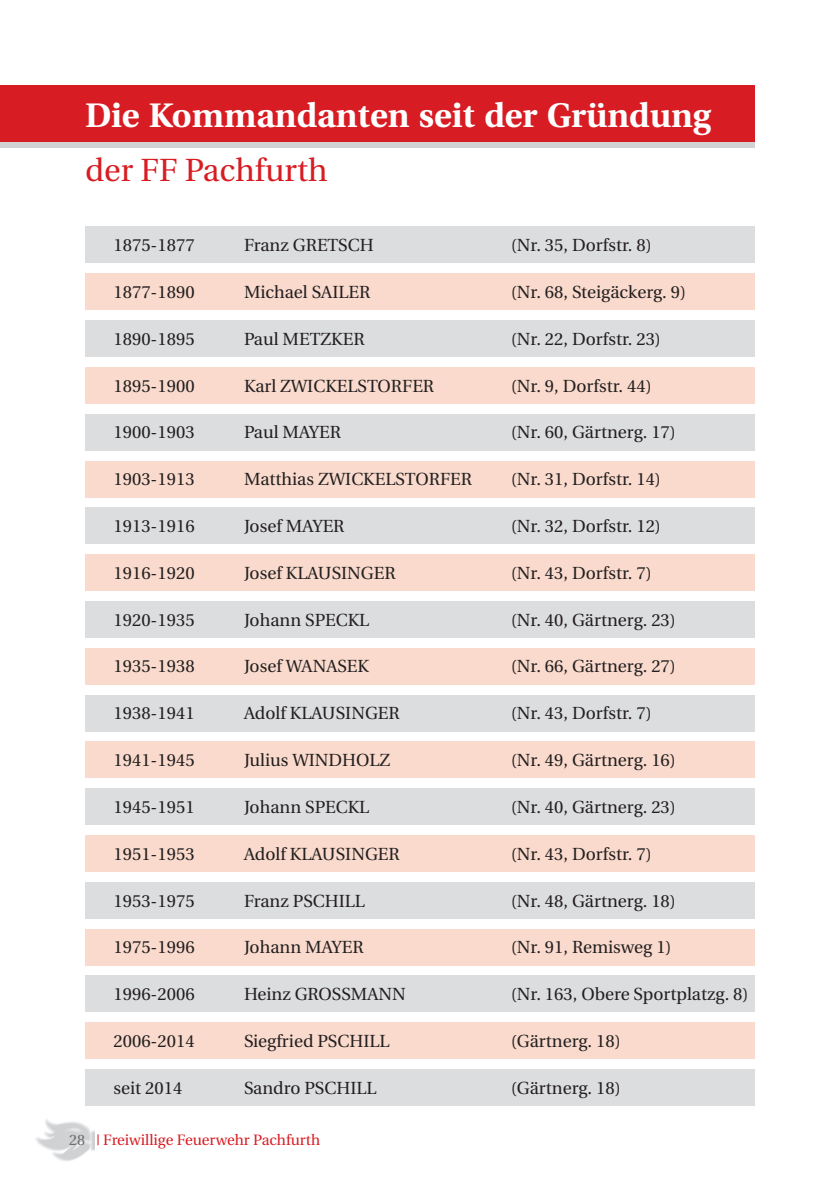
<style>
.page{position:relative;width:840px;height:1191px;background:#fff}
.page>*{position:absolute;margin:0;border:0;box-sizing:border-box;transform-origin:0 0}
.t1{font:700 34px "Utopia";color:#fff}
.t2{font:32px "Utopia";color:#d81c23}
.t3{font:17.6px "Utopia";color:#231f20}
.t4{font:15px "Utopia";color:#d81c23}
.s1{color:#6c6d70}
</style>
<div class="page">
<div style="left:85px;top:1069px;width:669px;height:37px;background:#dcdddf"></div>
<div style="left:85px;top:226px;width:669px;height:37px;background:#dcdddf"></div>
<div style="left:85px;top:273px;width:669px;height:37px;background:#f9dacc"></div>
<div style="left:85px;top:367px;width:669px;height:37px;background:#f9dacc"></div>
<div style="left:85px;top:460px;width:669px;height:37px;background:#f9dacc"></div>
<div style="left:85px;top:554px;width:669px;height:37px;background:#f9dacc"></div>
<div style="left:85px;top:648px;width:669px;height:36px;background:#f9dacc"></div>
<div style="left:85px;top:741px;width:669px;height:37px;background:#f9dacc"></div>
<div style="left:85px;top:835px;width:669px;height:37px;background:#f9dacc"></div>
<div style="left:85px;top:928px;width:669px;height:37px;background:#f9dacc"></div>
<div style="left:85px;top:1022px;width:669px;height:37px;background:#f9dacc"></div>
<div style="left:85px;top:320px;width:669px;height:37px;background:#dcdddf"></div>
<div style="left:85px;top:414px;width:669px;height:36px;background:#dcdddf"></div>
<div style="left:85px;top:507px;width:669px;height:37px;background:#dcdddf"></div>
<div style="left:85px;top:601px;width:669px;height:37px;background:#dcdddf"></div>
<div style="left:85px;top:694px;width:669px;height:37px;background:#dcdddf"></div>
<div style="left:85px;top:788px;width:669px;height:37px;background:#dcdddf"></div>
<div style="left:85px;top:882px;width:669px;height:36px;background:#dcdddf"></div>
<div style="left:85px;top:975px;width:669px;height:37px;background:#dcdddf"></div>
<img style="left:36px;top:1119px;width:59px;height:42px">
<div style="left:0;top:85px;width:754px;height:62px;background:#d1d2d4"></div>
<div style="left:0;top:85px;width:754px;height:57px;background:#d81c23"></div>
<hr style="left:839px;top:85px;width:1px;height:62px;background:#d1d2d4">
<hr style="left:839px;top:85px;width:1px;height:57px;background:#d81c23">
<h1 class="t1" style="left:85px;top:102px;width:627px">Die Kommandanten seit der Gründung</h1>
<h2 class="t2" style="left:85px;top:157px;width:244px">der FF Pachfurth</h2>
<p class="t3" style="left:113px;top:238px;width:83px">1875-1877</p>
<p class="t3" style="left:244px;top:238px;width:131px">Franz GRETSCH</p>
<p class="t3" style="left:510px;top:238px;width:142px">(Nr. 35, Dorfstr. 8)</p>
<p class="t3" style="left:113px;top:285px;width:83px">1877-1890</p>
<p class="t3" style="left:244px;top:285px;width:128px">Michael SAILER</p>
<p class="t3" style="left:510px;top:285px;width:177px">(Nr. 68, Steigäckerg. 9)</p>
<p class="t3" style="left:113px;top:332px;width:83px">1890-1895</p>
<p class="t3" style="left:244px;top:332px;width:122px">Paul METZKER</p>
<p class="t3" style="left:510px;top:332px;width:152px">(Nr. 22, Dorfstr. 23)</p>
<p class="t3" style="left:113px;top:378px;width:83px">1895-1900</p>
<p class="t3" style="left:244px;top:378px;width:191px">Karl ZWICKELSTORFER</p>
<p class="t3" style="left:510px;top:378px;width:142px">(Nr. 9, Dorfstr. 44)</p>
<p class="t3" style="left:113px;top:425px;width:83px">1900-1903</p>
<p class="t3" style="left:244px;top:425px;width:99px">Paul MAYER</p>
<p class="t3" style="left:510px;top:425px;width:167px">(Nr. 60, Gärtnerg. 17)</p>
<p class="t3" style="left:113px;top:472px;width:83px">1903-1913</p>
<p class="t3" style="left:244px;top:472px;width:229px">Matthias ZWICKELSTORFER</p>
<p class="t3" style="left:510px;top:472px;width:152px">(Nr. 31, Dorfstr. 14)</p>
<p class="t3" style="left:113px;top:519px;width:83px">1913-1916</p>
<p class="t3" style="left:244px;top:519px;width:102px">Josef MAYER</p>
<p class="t3" style="left:510px;top:519px;width:152px">(Nr. 32, Dorfstr. 12)</p>
<p class="t3" style="left:113px;top:566px;width:83px">1916-1920</p>
<p class="t3" style="left:244px;top:566px;width:153px">Josef KLAUSINGER</p>
<p class="t3" style="left:510px;top:566px;width:142px">(Nr. 43, Dorfstr. 7)</p>
<p class="t3" style="left:113px;top:612px;width:83px">1920-1935</p>
<p class="t3" style="left:244px;top:612px;width:126px">Johann SPECKL</p>
<p class="t3" style="left:510px;top:612px;width:167px">(Nr. 40, Gärtnerg. 23)</p>
<p class="t3" style="left:113px;top:659px;width:83px">1935-1938</p>
<p class="t3" style="left:244px;top:659px;width:126px">Josef WANASEK</p>
<p class="t3" style="left:510px;top:659px;width:167px">(Nr. 66, Gärtnerg. 27)</p>
<p class="t3" style="left:113px;top:706px;width:83px">1938-1941</p>
<p class="t3" style="left:244px;top:706px;width:157px">Adolf KLAUSINGER</p>
<p class="t3" style="left:510px;top:706px;width:142px">(Nr. 43, Dorfstr. 7)</p>
<p class="t3" style="left:113px;top:753px;width:83px">1941-1945</p>
<p class="t3" style="left:244px;top:753px;width:148px">Julius WINDHOLZ</p>
<p class="t3" style="left:510px;top:753px;width:167px">(Nr. 49, Gärtnerg. 16)</p>
<p class="t3" style="left:113px;top:800px;width:83px">1945-1951</p>
<p class="t3" style="left:244px;top:800px;width:126px">Johann SPECKL</p>
<p class="t3" style="left:510px;top:800px;width:167px">(Nr. 40, Gärtnerg. 23)</p>
<p class="t3" style="left:113px;top:846px;width:83px">1951-1953</p>
<p class="t3" style="left:244px;top:846px;width:157px">Adolf KLAUSINGER</p>
<p class="t3" style="left:510px;top:846px;width:142px">(Nr. 43, Dorfstr. 7)</p>
<p class="t3" style="left:113px;top:893px;width:83px">1953-1975</p>
<p class="t3" style="left:244px;top:893px;width:122px">Franz PSCHILL</p>
<p class="t3" style="left:510px;top:893px;width:167px">(Nr. 48, Gärtnerg. 18)</p>
<p class="t3" style="left:113px;top:940px;width:83px">1975-1996</p>
<p class="t3" style="left:244px;top:940px;width:121px">Johann MAYER</p>
<p class="t3" style="left:510px;top:940px;width:162px">(Nr. 91, Remisweg 1)</p>
<p class="t3" style="left:113px;top:987px;width:83px">1996-2006</p>
<p class="t3" style="left:244px;top:987px;width:163px">Heinz GROSSMANN</p>
<p class="t3" style="left:510px;top:987px;width:239px">(Nr. 163, Obere Sportplatzg. 8)</p>
<p class="t3" style="left:113px;top:1034px;width:83px">2006-2014</p>
<p class="t3" style="left:244px;top:1034px;width:147px">Siegfried PSCHILL</p>
<p class="t3" style="left:510px;top:1034px;width:111px">(Gärtnerg. 18)</p>
<p class="t3" style="left:113px;top:1080px;width:70px">seit 2014</p>
<p class="t3" style="left:244px;top:1080px;width:134px">Sandro PSCHILL</p>
<p class="t3" style="left:510px;top:1080px;width:111px">(Gärtnerg. 18)</p>
<p class="t4" style="left:69px;top:1134px;width:252px"><span class="s1">28</span> | Freiwillige Feuerwehr Pachfurth</p>
</div>
